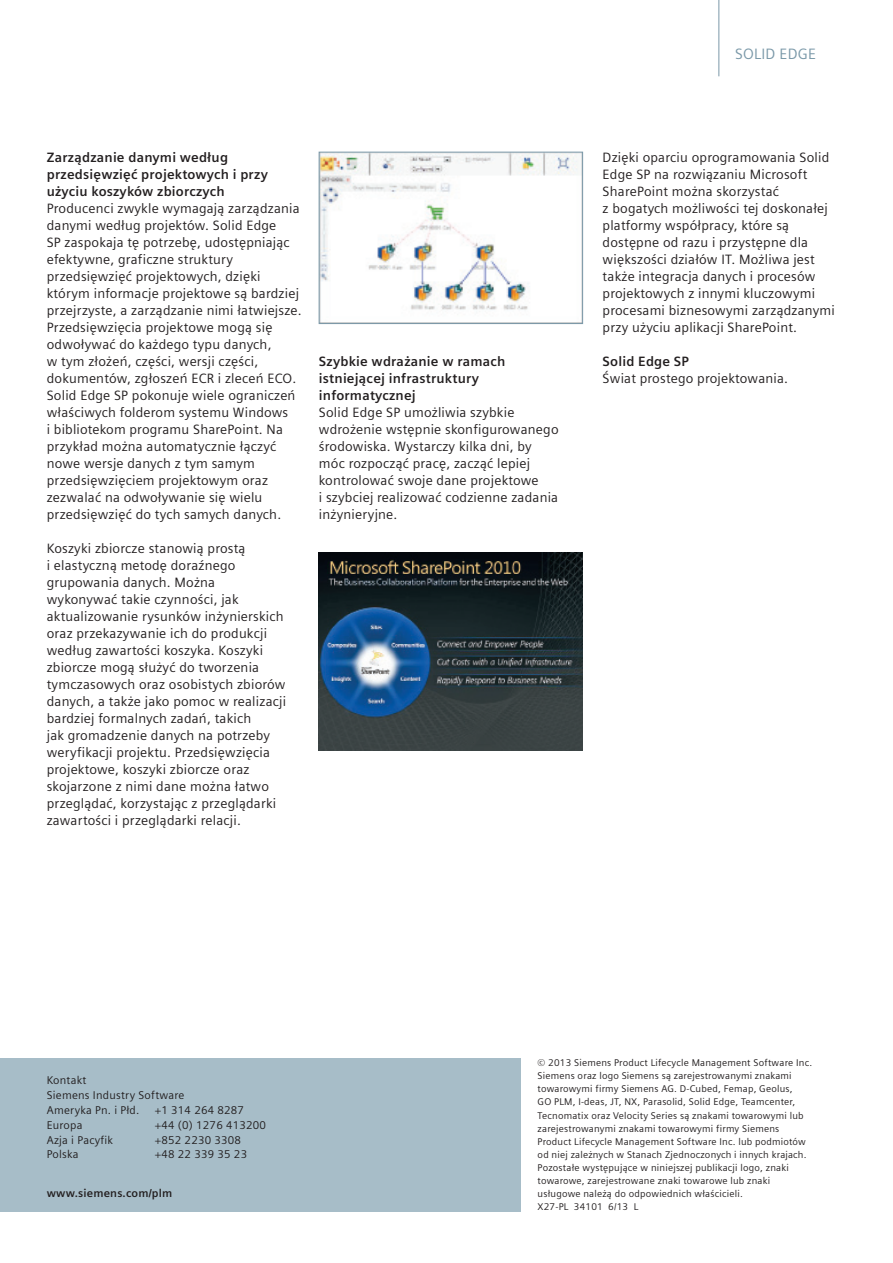
<style>
.page{position:relative;width:893px;height:1263px;background:#fff}
.page>*{position:absolute;margin:0;border:0;box-sizing:border-box;transform-origin:0 0}
.t1{font:15px "Siemens Sans";letter-spacing:.015em;color:#7b99a9}
.t2{font:13.5px/17px "Siemens Sans";letter-spacing:.015em;color:#231f20}
.t3{font:700 13.5px/17px "Siemens Sans";letter-spacing:.015em;color:#231f20}
.t4{font:11.25px/14.9px "Siemens Sans";letter-spacing:.02em;color:#231f20}
.t5{font:700 11.25px "Siemens Sans";letter-spacing:.015em;color:#231f20}
.t6{font:9.75px/13px "Siemens Sans";letter-spacing:.02em;color:#231f20}
</style>
<div class="page">
<div style="left:0;top:1058px;width:521px;height:153px;background:#a7bdc8"></div>
<img style="left:321px;top:154px;width:260px;height:156px">
<div style="left:319px;top:152px;width:264px;height:172px;border:1px solid #7b99a9"></div>
<img style="left:319px;top:553px;width:263px;height:197px">
<hr style="left:718px;top:0;width:1px;height:76px;background:#7b99a9">
<p class="t3" style="left:47px;top:148px;width:223px">Zarządzanie danymi według przedsięwzięć projektowych i przy użyciu koszyków zbiorczych</p>
<p class="t2" style="left:47px;top:200px;width:257px">Producenci zwykle wymagają zarządzania danymi według projektów. Solid Edge<br>SP zaspokaja tę potrzebę, udostępniając efektywne, graficzne struktury przedsięwzięć projektowych, dzięki którym informacje projektowe są bardziej przejrzyste, a zarządzanie nimi łatwiejsze.<br>Przedsięwzięcia projektowe mogą się odwoływać do każdego typu danych,<br>w tym złożeń, części, wersji części, dokumentów, zgłoszeń ECR i zleceń ECO.<br>Solid Edge SP pokonuje wiele ograniczeń właściwych folderom systemu Windows<br>i bibliotekom programu SharePoint. Na przykład można automatycznie łączyć nowe wersje danych z tym samym przedsięwzięciem projektowym oraz zezwalać na odwoływanie się wielu przedsięwzięć do tych samych danych.</p>
<p class="t2" style="left:47px;top:540px;width:241px">Koszyki zbiorcze stanowią prostą<br>i elastyczną metodę doraźnego grupowania danych. Można wykonywać takie czynności, jak aktualizowanie rysunków inżynierskich oraz przekazywanie ich do produkcji według zawartości koszyka. Koszyki zbiorcze mogą służyć do tworzenia tymczasowych oraz osobistych zbiorów danych, a także jako pomoc w realizacji bardziej formalnych zadań, takich<br>jak gromadzenie danych na potrzeby weryfikacji projektu. Przedsięwzięcia projektowe, koszyki zbiorcze oraz skojarzone z nimi dane można łatwo przeglądać, korzystając z przeglądarki zawartości i przeglądarki relacji.</p>
<p class="t3" style="left:319px;top:353px;width:188px">Szybkie wdrażanie w ramach istniejącej infrastruktury informatycznej</p>
<p class="t2" style="left:319px;top:404px;width:241px">Solid Edge SP umożliwia szybkie wdrożenie wstępnie skonfigurowanego środowiska. Wystarczy kilka dni, by móc rozpocząć pracę, zacząć lepiej kontrolować swoje dane projektowe<br>i szybciej realizować codzienne zadania inżynieryjne.</p>
<p class="t1" style="left:735px;top:45px;width:83px">SOLID EDGE</p>
<p class="t2" style="left:603px;top:149px;width:234px">Dzięki oparciu oprogramowania Solid Edge SP na rozwiązaniu Microsoft SharePoint można skorzystać<br>z bogatych możliwości tej doskonałej platformy współpracy, które są dostępne od razu i przystępne dla większości działów IT. Możliwa jest także integracja danych i procesów projektowych z innymi kluczowymi procesami biznesowymi zarządzanymi przy użyciu aplikacji SharePoint.</p>
<p class="t3" style="left:603px;top:353px;width:88px">Solid Edge SP</p>
<p class="t2" style="left:603px;top:370px;width:187px">Świat prostego projektowania.</p>
<p class="t4" style="left:47px;top:1073px;width:139px">Kontakt<br>Siemens Industry Software<br>Ameryka Pn. i Płd.</p>
<p class="t4" style="left:155px;top:1102px;width:91px">+1 314 264 8287</p>
<p class="t4" style="left:47px;top:1117px;width:37px">Europa</p>
<p class="t4" style="left:155px;top:1117px;width:113px">+44 (0) 1276 413200</p>
<p class="t4" style="left:47px;top:1132px;width:68px">Azja i Pacyfik</p>
<p class="t4" style="left:155px;top:1132px;width:88px">+852 2230 3308</p>
<p class="t4" style="left:47px;top:1147px;width:33px">Polska</p>
<p class="t4" style="left:155px;top:1147px;width:94px">+48 22 339 35 23</p>
<p class="t5" style="left:47px;top:1187px;width:127px">www.siemens.com/plm</p>
<p class="t6" style="left:538px;top:1056px;width:276px">© 2013 Siemens Product Lifecycle Management Software Inc.<br>Siemens oraz logo Siemens są zarejestrowanymi znakami towarowymi firmy Siemens AG. D-Cubed, Femap, Geolus,<br>GO PLM, I-deas, JT, NX, Parasolid, Solid Edge, Teamcenter, Tecnomatix oraz Velocity Series są znakami towarowymi lub zarejestrowanymi znakami towarowymi firmy Siemens Product Lifecycle Management Software Inc. lub podmiotów od niej zależnych w Stanach Zjednoczonych i innych krajach.<br>Pozostałe występujące w niniejszej publikacji logo, znaki towarowe, zarejestrowane znaki towarowe lub znaki usługowe należą do odpowiednich właścicieli.<br>X27-PL 34101 6/13 L</p>
</div>
